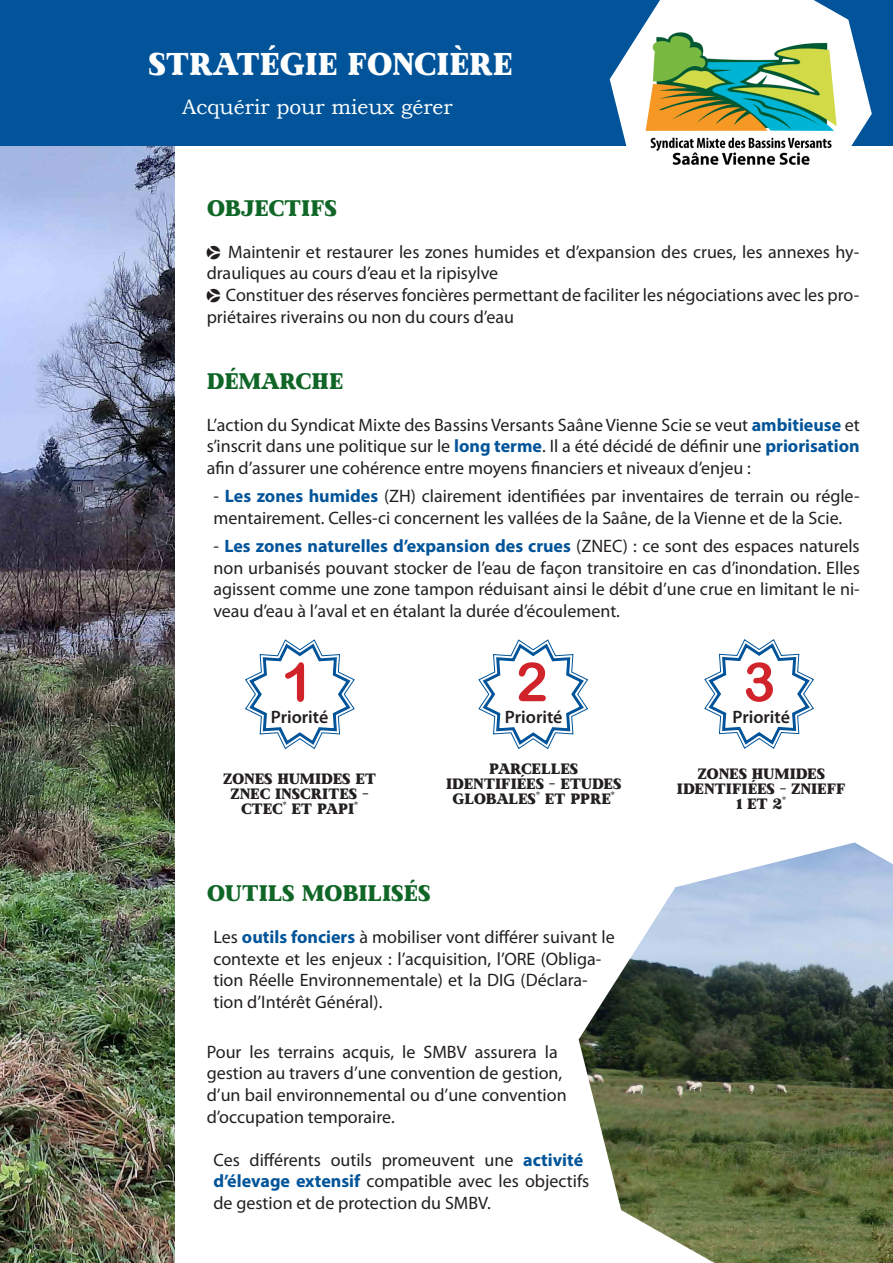
<style>
.page{position:relative;width:893px;height:1263px;background:#fff}
.page>*{position:absolute;margin:0;border:0;box-sizing:border-box;transform-origin:0 0}
.t1{font:54px "Arial Rounded MT Bold";color:#d1232a}
.t2{font:31.5px "Made Winter Solid";letter-spacing:-.01em;color:#fff}
.t3{font:22.5px "Made Winter Solid";color:#106626}
.t4{font:21px "Bookman Old Style";color:#fff}
.t5{font:18px/21.6px "Myriad Pro";color:#231f20}
.t6{font:600 18px "Myriad Pro";color:#231f20}
.t7{font:15px/15px "Made Winter Solid";letter-spacing:-.01em;color:#231f20;text-align:center}
.s1{font-family:"Pointers"}
.s2{font-weight:700;color:#015499}
</style>
<div class="page">
<img style="left:0;top:145px;width:175px;height:1118px">
<div style="left:0;top:0;width:893px;height:145px;background:#015499"></div>
<svg style="left:610px;top:0;width:262px;height:146px;fill:#fff"></svg>
<img style="left:635px;top:22px;width:211px;height:143px">
<img style="left:579px;top:842px;width:314px;height:421px">
<svg style="left:245px;top:639px;width:110px;height:110px"></svg>
<svg style="left:478px;top:639px;width:110px;height:110px"></svg>
<svg style="left:704px;top:639px;width:110px;height:110px"></svg>
<p class="t2" style="left:148px;top:44px;width:366px">STRATÉGIE FONCIÈRE</p>
<p class="t4" style="left:182px;top:93px;width:272px">Acquérir pour mieux gérer</p>
<p class="t3" style="left:207px;top:193px;width:132px">OBJECTIFS</p>
<p class="t5" style="left:207px;top:241px;width:654px"><span class="s1">p</span> Maintenir et restaurer les zones humides et d’expansion des crues, les annexes hy&shy;drauliques au cours d’eau et la ripisylve</p>
<p class="t5" style="left:207px;top:284px;width:654px"><span class="s1">p</span> Constituer des réserves foncières permettant de faciliter les négociations avec les pro&shy;priétaires riverains ou non du cours d’eau</p>
<p class="t3" style="left:207px;top:366px;width:138px">DÉMARCHE</p>
<p class="t5" style="left:207px;top:414px;width:654px;text-align:justify">L’action du Syndicat Mixte des Bassins Versants Saâne Vienne Scie se veut <span class="s2">ambitieuse</span> et s’inscrit dans une politique sur le <span class="s2">long terme</span>. Il a été décidé de définir une <span class="s2">priorisation </span>afin d’assurer une cohérence entre moyens financiers et niveaux d’enjeu :</p>
<p class="t5" style="left:213px;top:485px;width:648px">- <span class="s2">Les zones humides</span> (ZH) clairement identifiées par inventaires de terrain ou régle&shy;mentairement. Celles-ci concernent les vallées de la Saâne, de la Vienne et de la Scie.</p>
<p class="t5" style="left:213px;top:535px;width:648px;text-align:justify">- <span class="s2">Les zones naturelles d’expansion des crues</span> (ZNEC) : ce sont des espaces naturels non urbanisés pouvant stocker de l’eau de façon transitoire en cas d’inondation. Elles agissent comme une zone tampon réduisant ainsi le débit d’une crue en limitant le ni&shy;veau d’eau à l’aval et en étalant la durée d’écoulement.</p>
<p class="t1" style="left:282px;top:650px;width:34px">1</p>
<p class="t6" style="left:271px;top:705px;width:59px">Priorité</p>
<p class="t1" style="left:516px;top:650px;width:34px">2</p>
<p class="t6" style="left:505px;top:705px;width:59px">Priorité</p>
<p class="t1" style="left:743px;top:650px;width:34px">3</p>
<p class="t6" style="left:732px;top:705px;width:59px">Priorité</p>
<p class="t7" style="left:223px;top:772px;width:155px">ZONES HUMIDES ET<br>ZNEC INSCRITES -<br>CTEC<sup>*</sup> ET PAPI<sup>*</sup></p>
<p class="t7" style="left:446px;top:762px;width:177px">PARCELLES<br>IDENTIFIÉES - ETUDES<br>GLOBALES<sup>*</sup> ET PPRE<sup>*</sup></p>
<p class="t7" style="left:677px;top:767px;width:170px">ZONES HUMIDES<br>IDENTIFIÉES - ZNIEFF<br>1 ET 2<sup>*</sup></p>
<p class="t3" style="left:207px;top:879px;width:225px">OUTILS MOBILISÉS</p>
<p class="t5" style="left:213px;top:926px;width:403px">Les <span class="s2">outils fonciers</span> à mobiliser vont différer suivant le contexte et les enjeux : l’acquisition, l’ORE (Obliga&shy;tion Réelle Environnementale) et la DIG (Déclara&shy;tion d’Intérêt Général).</p>
<p class="t5" style="left:207px;top:1041px;width:362px">Pour les terrains acquis, le SMBV assurera la gestion au travers d’une convention de gestion, d’un bail environnemental ou d’une convention d’occupation temporaire.</p>
<p class="t5" style="left:213px;top:1149px;width:377px">Ces différents outils promeuvent une <span class="s2">activité d’élevage extensif</span> compatible avec les objectifs de gestion et de protection du SMBV.</p>
</div>
